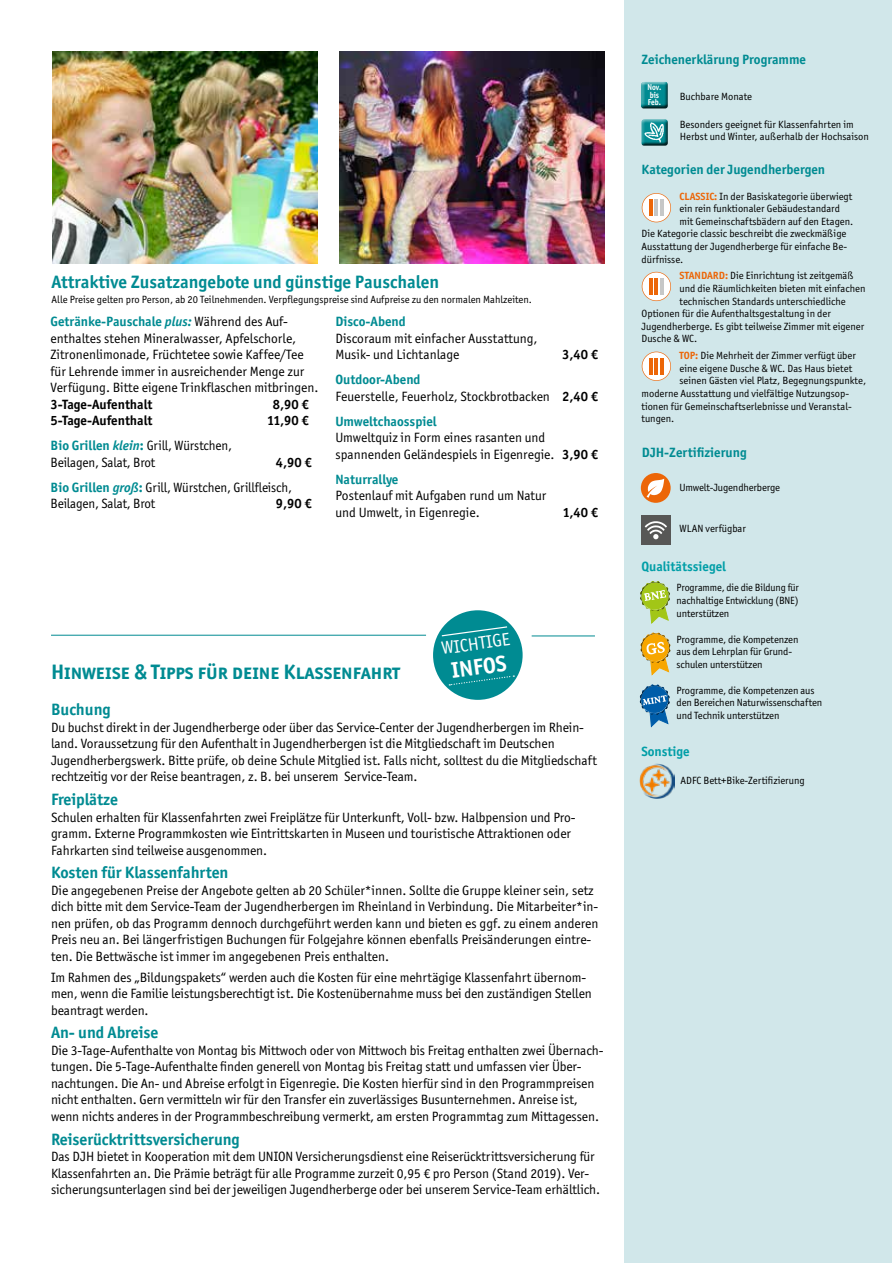
<style>
.page{position:relative;width:893px;height:1263px;background:#fff}
.page>*{position:absolute;margin:0;border:0;box-sizing:border-box;transform-origin:0 0}
.t1{font:700 22.5px "Officina Sans ITC Std";color:#fff}
.t2{font:700 21px "Officina Sans ITC Std";color:#008b92}
.t3{font:700 18px "Officina Sans ITC Std";color:#008b92}
.t4{font:18px "Officina Sans ITC Std";color:#fff}
.t5{font:700 16.5px "Officina Sans ITC Std";letter-spacing:-.005em;color:#008b92}
.t6{font:13.5px/16.5px "Officina Sans ITC Std";letter-spacing:-.005em;color:#000}
.t7{font:700 13.5px "Officina Sans ITC Std";color:#008b92}
.t8{font:700 13.5px "Officina Sans ITC Std";color:#000}
.t9{font:700 13.5px "Officina Sans ITC Std";color:#009ea7}
.t10{font:10.5px/12.6px "Officina Sans ITC Std";color:#000}
.t11{font:700 8.55px/7.6px "Officina Sans ITC Std";color:#fff;scale:.88 1}
.s1{font-weight:700;color:#008b92}
.s2{font-weight:700;font-style:italic;color:#008b92}
.s3{font-weight:700}
.s4{font-weight:700;color:#ec6608}
</style>
<div class="page">
<div style="left:624px;top:0;width:268px;height:1263px;background:#d1e7ea"></div>
<img style="left:640px;top:763px;width:35px;height:35px">
<img style="left:639px;top:581px;width:32px;height:147px">
<svg style="left:642px;top:193px;width:29px;height:29px"></svg>
<hr style="left:649px;top:199px;width:4px;height:17px;background:#ec6608">
<hr style="left:654px;top:199px;width:4px;height:17px;background:#c6c7c7">
<hr style="left:660px;top:199px;width:4px;height:17px;background:#c6c7c7">
<svg style="left:642px;top:272px;width:29px;height:29px"></svg>
<hr style="left:649px;top:278px;width:4px;height:17px;background:#ec6608">
<hr style="left:654px;top:278px;width:4px;height:17px;background:#ec6608">
<hr style="left:660px;top:278px;width:4px;height:17px;background:#c6c7c7">
<svg style="left:642px;top:352px;width:29px;height:29px"></svg>
<hr style="left:649px;top:358px;width:4px;height:17px;background:#ec6608">
<hr style="left:654px;top:358px;width:4px;height:17px;background:#ec6608">
<hr style="left:660px;top:358px;width:4px;height:17px;background:#ec6608">
<div style="left:641px;top:515px;width:30px;height:30px;background:#575756"></div>
<svg style="left:645px;top:521px;width:22px;height:18px"></svg>
<div style="left:640px;top:81px;width:30px;height:29px;background:#000;opacity:.75"></div>
<div style="left:641px;top:119px;width:28px;height:28px;background:#000;opacity:.75"></div>
<div style="left:641px;top:473px;width:30px;height:30px;background:#ec6608;border-radius:50%"></div>
<svg style="left:647px;top:479px;width:17px;height:19px"></svg>
<img style="left:52px;top:51px;width:266px;height:213px">
<img style="left:339px;top:51px;width:266px;height:213px">
<hr style="left:51px;top:635px;width:375px;height:1px;background:#008b92">
<hr style="left:532px;top:636px;width:63px;height:1px;background:#008b92">
<div style="left:433px;top:610px;width:90px;height:90px;background:#008b92;border-radius:50%"></div>
<svg style="left:440px;top:625px;width:68px;height:12px"></svg>
<svg style="left:449px;top:675px;width:65px;height:11px"></svg>
<h3 class="t3" style="left:52px;top:271px;width:389px">Attraktive Zusatzangebote und günstige Pauschalen</h3>
<p class="t10" style="left:52px;top:293px;width:482px">Alle Preise gelten pro Person, ab 20 Teilnehmenden. Verpflegungspreise sind Aufpreise zu den normalen Mahlzeiten.</p>
<p class="t6" style="left:51px;top:313px;width:269px"><span class="s1">Getränke-Pauschale</span> <span class="s2">plus:</span> Während des Auf&shy;enthaltes stehen Mineralwasser, Apfelschorle, Zitronenlimonade, Früchtetee sowie Kaffee/Tee für Lehrende immer in ausreichender Menge zur Verfügung. Bitte eigene Trinkflaschen mitbringen.</p>
<p class="t8" style="left:51px;top:396px;width:103px">3-Tage-Aufenthalt</p>
<p class="t8" style="left:273px;top:396px;width:37px">8,90 €</p>
<p class="t8" style="left:51px;top:412px;width:103px">5-Tage-Aufenthalt</p>
<p class="t8" style="left:267px;top:412px;width:43px">11,90 €</p>
<p class="t6" style="left:51px;top:437px;width:183px"><span class="s1">Bio Grillen</span> <span class="s2">klein</span><span class="s1">:</span> Grill, Würstchen,<br>Beilagen, Salat, Brot</p>
<p class="t6" style="left:51px;top:449px;width:262px;line-height:25px;text-indent:225px"><span class="s3">4,90 €<br></span><span class="s1">Bio Grillen</span> <span class="s2">groß</span><span class="s1">:</span> Grill, Würstchen, Grillfleisch,</p>
<p class="t6" style="left:51px;top:495px;width:106px">Beilagen, Salat, Brot</p>
<p class="t8" style="left:276px;top:495px;width:37px">9,90 €</p>
<p class="t7" style="left:335px;top:313px;width:72px">Disco-Abend</p>
<p class="t6" style="left:335px;top:330px;width:204px">Discoraum mit einfacher Ausstattung,<br>Musik- und Lichtanlage</p>
<p class="t8" style="left:562px;top:346px;width:37px">3,40 €</p>
<p class="t6" style="left:335px;top:371px;width:264px"><span class="s1">Outdoor-Abend<br></span>Feuerstelle, Feuerholz, Stockbrotbacken <span class="s3">2,40 €</span></p>
<p class="t7" style="left:335px;top:413px;width:103px">Umweltchaosspiel</p>
<p class="t6" style="left:335px;top:429px;width:264px">Umweltquiz in Form eines rasanten und spannenden Geländespiels in Eigenregie. <span class="s3">3,90 €</span></p>
<p class="t7" style="left:335px;top:471px;width:64px">Naturrallye</p>
<p class="t6" style="left:335px;top:487px;width:212px">Postenlauf mit Aufgaben rund um Natur und Umwelt, in Eigenregie.</p>
<p class="t8" style="left:563px;top:504px;width:37px">1,40 €</p>
<h3 class="t4" style="left:440px;top:638px;width:70px;rotate:-8deg">WICHTIGE</h3>
<h2 class="t2" style="left:51px;top:659px;width:351px">Hinweise &amp; Tipps für deine Klassenfahrt</h2>
<h1 class="t1" style="left:450px;top:657px;width:57px;rotate:-8deg">INFOS</h1>
<p class="t5" style="left:51px;top:699px;width:61px">Buchung</p>
<p class="t6" style="left:51px;top:719px;width:547px">Du buchst direkt in der Jugendherberge oder über das Service-Center der Jugendherbergen im Rhein&shy;land. Voraussetzung für den Aufenthalt in Jugendherbergen ist die Mitgliedschaft im Deutschen Jugendherbergswerk. Bitte prüfe, ob deine Schule Mitglied ist. Falls nicht, solltest du die Mitgliedschaft rechtzeitig vor der Reise beantragen, z. B. bei unserem Service-Team.</p>
<p class="t5" style="left:51px;top:789px;width:69px">Freiplätze</p>
<p class="t6" style="left:51px;top:809px;width:526px">Schulen erhalten für Klassenfahrten zwei Freiplätze für Unterkunft, Voll- bzw. Halbpension und Pro&shy;gramm. Externe Programmkosten wie Eintrittskarten in Museen und touristische Attraktionen oder<br>Fahrkarten sind teilweise ausgenommen.</p>
<p class="t5" style="left:51px;top:862px;width:179px">Kosten für Klassenfahrten</p>
<p class="t6" style="left:51px;top:882px;width:549px">Die angegebenen Preise der Angebote gelten ab 20 Schüler*innen. Sollte die Gruppe kleiner sein, setz dich bitte mit dem Service-Team der Jugendherbergen im Rheinland in Verbindung. Die Mitarbeiter*in&shy;nen prüfen, ob das Programm dennoch durchgeführt werden kann und bieten es ggf. zu einem anderen Preis neu an. Bei längerfristigen Buchungen für Folgejahre können ebenfalls Preisänderungen eintre&shy;ten. Die Bettwäsche ist immer im angegebenen Preis enthalten.</p>
<p class="t6" style="left:51px;top:969px;width:542px">Im Rahmen des „Bildungspakets“ werden auch die Kosten für eine mehrtägige Klassenfahrt übernom&shy;men, wenn die Familie leistungsberechtigt ist. Die Kostenübernahme muss bei den zuständigen Stellen beantragt werden.</p>
<p class="t5" style="left:51px;top:1022px;width:109px">An- und Abreise</p>
<p class="t6" style="left:51px;top:1042px;width:554px">Die 3-Tage-Aufenthalte von Montag bis Mittwoch oder von Mittwoch bis Freitag enthalten zwei Übernach&shy;tungen. Die 5-Tage-Aufenthalte finden generell von Montag bis Freitag statt und umfassen vier Über&shy;nachtungen. Die An- und Abreise erfolgt in Eigenregie. Die Kosten hierfür sind in den Programmpreisen nicht enthalten. Gern vermitteln wir für den Transfer ein zuverlässiges Busunternehmen. Anreise ist, wenn nichts anderes in der Programmbeschreibung vermerkt, am ersten Programmtag zum Mittagessen.</p>
<p class="t5" style="left:51px;top:1129px;width:190px">Reiserücktrittsversicherung</p>
<p class="t6" style="left:51px;top:1148px;width:551px">Das DJH bietet in Kooperation mit dem UNION Versicherungsdienst eine Reiserücktrittsversicherung für<br>Klassenfahrten an. Die Prämie beträgt für alle Programme zurzeit 0,95 € pro Person (Stand 2019). Ver&shy;sicherungsunterlagen sind bei der jeweiligen Jugendherberge oder bei unserem Service-Team erhältlich.</p>
<p class="t7" style="left:641px;top:51px;width:166px">Zeichenerklärung Programme</p>
<p class="t11" style="left:648px;top:83px;width:17px">Nov. bis<br>Feb.</p>
<p class="t10" style="left:680px;top:90px;width:74px">Buchbare Monate</p>
<p class="t10" style="left:680px;top:118px;width:191px">Besonders geeignet für Klassenfahrten im<br>Herbst und Winter, außerhalb der Hochsaison</p>
<p class="t7" style="left:641px;top:161px;width:185px">Kategorien der Jugendherbergen</p>
<p class="t10" style="left:679px;top:190px;width:174px"><span class="s4">CLASSIC:</span> In der Basiskategorie überwiegt</p>
<p class="t10" style="left:679px;top:202px;width:162px">ein rein funktionaler Gebäudestandard</p>
<p class="t10" style="left:679px;top:215px;width:175px">mit Gemeinschaftsbädern auf den Etagen.</p>
<p class="t10" style="left:641px;top:227px;width:206px">Die Kategorie classic beschreibt die zweckmäßige</p>
<p class="t10" style="left:641px;top:240px;width:207px">Ausstattung der Jugendherberge für einfache Be-</p>
<p class="t10" style="left:641px;top:253px;width:43px">dürfnisse.</p>
<p class="t10" style="left:679px;top:269px;width:176px"><span class="s4">STANDARD:</span> Die Einrichtung ist zeitgemäß</p>
<p class="t10" style="left:679px;top:282px;width:188px">und die Räumlichkeiten bieten mit einfachen</p>
<p class="t10" style="left:679px;top:295px;width:168px">technischen Standards unterschiedliche</p>
<p class="t10" style="left:641px;top:307px;width:191px">Optionen für die Aufenthaltsgestaltung in der</p>
<p class="t10" style="left:641px;top:320px;width:224px">Jugendherberge. Es gibt teilweise Zimmer mit eigener</p>
<p class="t10" style="left:641px;top:332px;width:57px">Dusche &amp; WC.</p>
<p class="t10" style="left:679px;top:349px;width:178px"><span class="s4">TOP:</span> Die Mehrheit der Zimmer verfügt über</p>
<p class="t10" style="left:679px;top:362px;width:174px">eine eigene Dusche &amp; WC. Das Haus bietet</p>
<p class="t10" style="left:679px;top:375px;width:188px">seinen Gästen viel Platz, Begegnungspunkte,</p>
<p class="t10" style="left:641px;top:387px;width:209px">moderne Ausstattung und vielfältige Nutzungsop-</p>
<p class="t10" style="left:641px;top:400px;width:212px">tionen für Gemeinschaftserlebnisse und Veranstal-</p>
<p class="t10" style="left:641px;top:412px;width:34px">tungen.</p>
<p class="t7" style="left:642px;top:444px;width:106px">DJH-Zertifizierung</p>
<p class="t10" style="left:679px;top:481px;width:102px">Umwelt-Jugendherberge</p>
<p class="t10" style="left:679px;top:522px;width:68px">WLAN verfügbar</p>
<p class="t9" style="left:641px;top:558px;width:86px">Qualitätssiegel</p>
<p class="t10" style="left:677px;top:581px;width:124px;text-align:justify">Programme, die die Bildung für nachhaltige Entwicklung (BNE) unterstützen</p>
<p class="t10" style="left:677px;top:633px;width:123px">Programme, die Kompetenzen aus dem Lehrplan für Grund&shy;schulen unterstützen</p>
<p class="t10" style="left:677px;top:684px;width:147px">Programme, die Kompetenzen aus den Bereichen Naturwissenschaften und Technik unterstützen</p>
<p class="t9" style="left:641px;top:743px;width:50px">Sonstige</p>
<p class="t10" style="left:680px;top:774px;width:126px">ADFC Bett+Bike-Zertifizierung</p>
</div>
